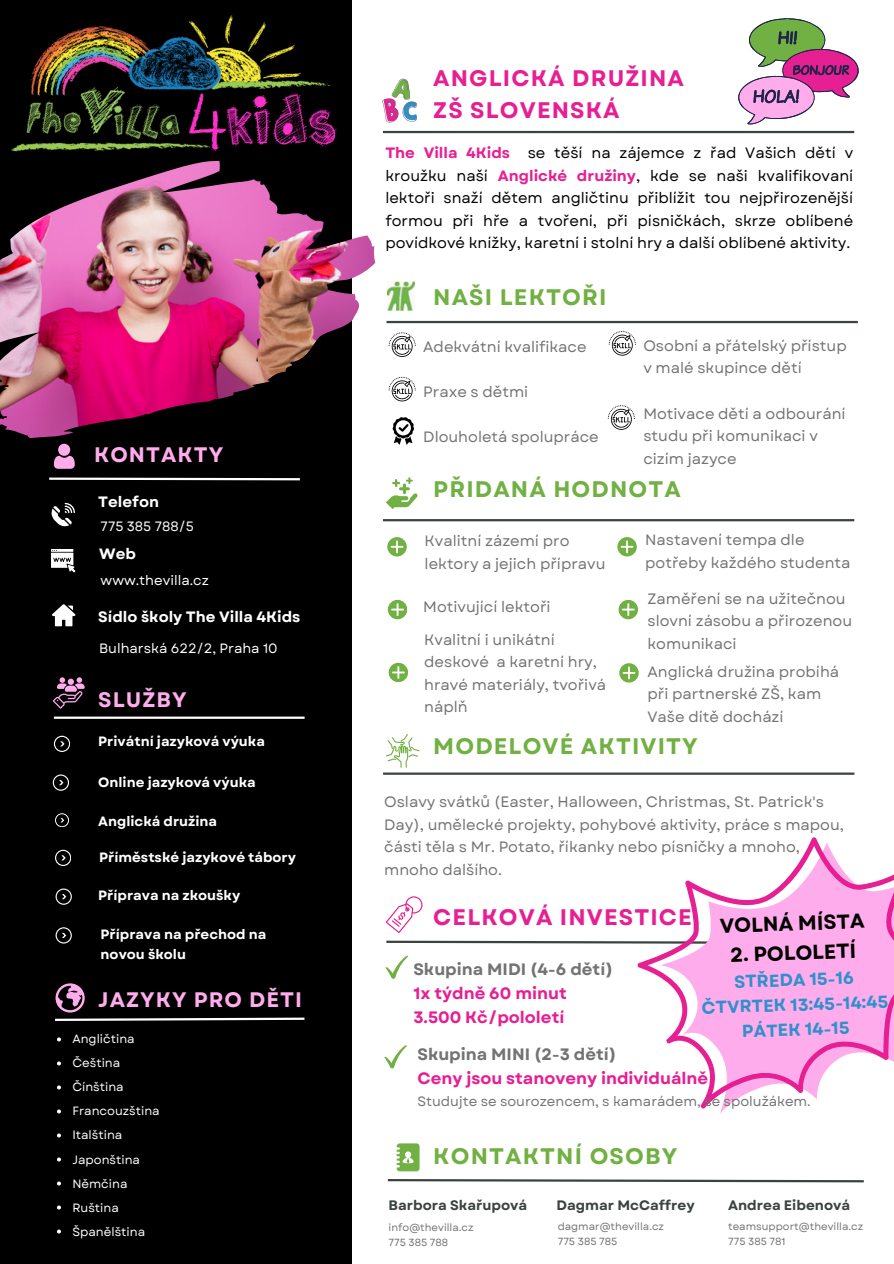
<style>
.page{position:relative;width:894px;height:1264px;background:#fff}
.page>*{position:absolute;margin:0;border:0;box-sizing:border-box;transform-origin:0 0}
.t1{font:700 22.5px "Garet";letter-spacing:.05em;color:#71b043}
.t2{font:700 22.5px/31.5px "Garet";letter-spacing:.05em;color:#e61f93}
.t3{font:700 21px "Garet";letter-spacing:.05em;color:#ffacec}
.t4{font:700 20.25px "Garet";color:#000}
.t5{font:700 17.4px/24.9px "Garet";color:#3090ca;text-align:center}
.t6{font:700 16.5px/23.7px "Garet";color:#e61f93}
.t7{font:700 16.5px/23.7px "Garet";color:#737373}
.t8{font:15px/22.5px "Garet";color:#737373}
.t9{font:15px/22.5px "Garet";color:#000;text-align:justify}
.t10{font:700 15px "Garet";color:#fff}
.t11{font:700 13.65px "Garet";color:#3c4240}
.t12{font:700 13.5px/20.2px "Garet";color:#fff}
.t13{font:13.5px "Garet";color:#fff}
.t14{font:13.5px "Garet";color:#737373}
.t15{font:12px "Garet";color:#fff}
.t16{font:10.35px "Garet";color:#737373}
.s1{font-weight:700;color:#e61f93}
.s2{color:#e61f93}
.s3{color:#737373}
</style>
<div class="page">
<div style="left:0;top:0;width:352px;height:1263px;background:#000"></div>
<svg style="left:49px;top:477px;width:251px;height:4px"></svg>
<hr style="left:54px;top:716px;width:250px;height:2px;background:#fff">
<svg style="left:51px;top:503px;width:24px;height:23px"></svg>
<svg style="left:52px;top:604px;width:23px;height:22px"></svg>
<svg style="left:54px;top:444px;width:21px;height:24px"></svg>
<svg style="left:54px;top:735px;width:16px;height:16px"></svg>
<svg style="left:55px;top:813px;width:13px;height:13px"></svg>
<svg style="left:55px;top:983px;width:250px;height:38px"></svg>
<svg style="left:53px;top:774px;width:15px;height:16px"></svg>
<svg style="left:53px;top:677px;width:31px;height:31px"></svg>
<div style="left:68px;top:678px;width:6px;height:7px;background:#ffacec;border-radius:50%"></div>
<svg style="left:51px;top:549px;width:24px;height:23px"></svg>
<svg style="left:55px;top:849px;width:16px;height:16px"></svg>
<svg style="left:738px;top:18px;width:120px;height:106px"></svg>
<img style="left:11px;top:15px;width:326px;height:146px">
<img style="left:0;top:161px;width:375px;height:277px">
<svg style="left:56px;top:888px;width:15px;height:16px"></svg>
<svg style="left:56px;top:927px;width:15px;height:16px"></svg>
<hr style="left:383px;top:131px;width:471px;height:2px;background:#3c4240">
<hr style="left:386px;top:321px;width:471px;height:2px;background:#3c4240">
<svg style="left:388px;top:332px;width:27px;height:25px"></svg>
<svg style="left:388px;top:377px;width:27px;height:24px"></svg>
<svg style="left:608px;top:331px;width:27px;height:24px"></svg>
<svg style="left:607px;top:405px;width:27px;height:25px"></svg>
<svg style="left:392px;top:417px;width:22px;height:28px"></svg>
<img style="left:388px;top:281px;width:27px;height:29px">
<hr style="left:383px;top:519px;width:471px;height:2px;background:#3c4240">
<svg style="left:386px;top:477px;width:31px;height:31px"></svg>
<svg style="left:387px;top:537px;width:19px;height:19px"></svg>
<svg style="left:617px;top:537px;width:19px;height:19px"></svg>
<svg style="left:388px;top:600px;width:19px;height:19px"></svg>
<svg style="left:618px;top:600px;width:19px;height:19px"></svg>
<svg style="left:388px;top:662px;width:19px;height:20px"></svg>
<svg style="left:619px;top:663px;width:19px;height:19px"></svg>
<svg style="left:386px;top:940px;width:224px;height:4px"></svg>
<svg style="left:385px;top:896px;width:37px;height:37px"></svg>
<svg style="left:385px;top:955px;width:23px;height:23px"></svg>
<svg style="left:384px;top:1045px;width:22px;height:23px"></svg>
<svg style="left:382px;top:78px;width:35px;height:45px"></svg>
<svg style="left:386px;top:734px;width:33px;height:33px"></svg>
<hr style="left:383px;top:772px;width:471px;height:2px;background:#3c4240">
<svg style="left:396px;top:1143px;width:23px;height:28px"></svg>
<svg style="left:387px;top:1179px;width:477px;height:4px"></svg>
<svg style="left:610px;top:837px;width:283px;height:277px"></svg>
<svg style="left:57px;top:1037px;width:4px;height:4px"></svg>
<svg style="left:57px;top:1061px;width:4px;height:4px"></svg>
<svg style="left:57px;top:1085px;width:4px;height:4px"></svg>
<svg style="left:57px;top:1109px;width:4px;height:4px"></svg>
<svg style="left:57px;top:1133px;width:4px;height:4px"></svg>
<svg style="left:57px;top:1157px;width:4px;height:4px"></svg>
<svg style="left:57px;top:1181px;width:4px;height:4px"></svg>
<svg style="left:57px;top:1205px;width:4px;height:4px"></svg>
<svg style="left:57px;top:1229px;width:4px;height:4px"></svg>
<p class="t3" style="left:94px;top:439px;width:131px">KONTAKTY</p>
<p class="t10" style="left:98px;top:491px;width:62px">Telefon</p>
<p class="t13" style="left:101px;top:516px;width:95px">775 385 788/5</p>
<p class="t10" style="left:99px;top:543px;width:38px">Web</p>
<p class="t13" style="left:101px;top:570px;width:110px">www.thevilla.cz</p>
<h1 class="t10" style="left:98px;top:606px;width:204px">Sídlo školy The Villa 4Kids</h1>
<h5 class="t13" style="left:99px;top:638px;width:180px">Bulharská 622/2, Praha 10</h5>
<p class="t3" style="left:98px;top:684px;width:90px">SLUŽBY</p>
<p class="t12" style="left:98px;top:731px;width:168px">Privátní jazyková výuka</p>
<p class="t12" style="left:98px;top:772px;width:159px">Online jazyková výuka</p>
<p class="t12" style="left:98px;top:811px;width:120px">Anglická družina</p>
<p class="t12" style="left:99px;top:847px;width:198px">Příměstské jazykové tábory</p>
<p class="t12" style="left:98px;top:885px;width:143px">Příprava na zkoušky</p>
<p class="t12" style="left:101px;top:923px;width:167px">Příprava na přechod na novou školu</p>
<h5 class="t3" style="left:98px;top:984px;width:205px">JAZYKY PRO DĚTI</h5>
<p class="t15" style="left:72px;top:1030px;width:64px">Angličtina</p>
<h5 class="t15" style="left:72px;top:1054px;width:49px">Čeština</h5>
<p class="t15" style="left:72px;top:1078px;width:53px">Čínština</p>
<h1 class="t15" style="left:72px;top:1102px;width:89px">Francouzština</h1>
<p class="t15" style="left:72px;top:1126px;width:51px">Italština</p>
<p class="t15" style="left:72px;top:1150px;width:69px">Japonština</p>
<p class="t15" style="left:72px;top:1174px;width:57px">Němčina</p>
<p class="t15" style="left:72px;top:1198px;width:48px">Ruština</p>
<p class="t15" style="left:72px;top:1222px;width:74px">Španělština</p>
<p class="t2" style="left:433px;top:63px;width:252px">ANGLICKÁ DRUŽINA<br>ZŠ SLOVENSKÁ</p>
<p class="t9" style="left:385px;top:142px;width:469px"><span class="s1">The Villa 4Kids</span> se těší na zájemce z řad Vašich dětí v kroužku naší <span class="s1">Anglické družiny</span>, kde se naši kvalifikovaní lektoři snaží dětem angličtinu přiblížit tou nejpřirozenější formou při hře a tvoření, při písničkách, skrze oblíbené povídkové knížky, karetní i stolní hry a další oblíbené aktivity.</p>
<p class="t1" style="left:433px;top:280px;width:175px">NAŠI LEKTOŘI</p>
<p class="t8" style="left:423px;top:336px;width:165px">Adekvátní kvalifikace</p>
<p class="t8" style="left:423px;top:381px;width:107px">Praxe s dětmi</p>
<p class="t8" style="left:423px;top:426px;width:177px">Dlouholetá spolupráce</p>
<p class="t8" style="left:643px;top:334px;width:205px">Osobní a přátelský přístup v malé skupince dětí</p>
<h1 class="t8" style="left:643px;top:402px;width:204px">Motivace dětí a odbourání studu při komunikaci v cizím jazyce</h1>
<p class="t1" style="left:433px;top:473px;width:249px">PŘIDANÁ HODNOTA</p>
<p class="t8" style="left:424px;top:529px;width:182px">Kvalitní zázemí pro lektory a jejich přípravu</p>
<p class="t8" style="left:645px;top:528px;width:207px">Nastavení tempa dle potřeby každého studenta</p>
<p class="t8" style="left:423px;top:596px;width:129px">Motivující lektoři</p>
<p class="t8" style="left:647px;top:587px;width:206px">Zaměření se na užitečnou slovní zásobu a přirozenou</p>
<p class="t8" style="left:424px;top:628px;width:132px">Kvalitní i unikátní</p>
<p class="t8" style="left:647px;top:632px;width:90px">komunikaci</p>
<p class="t8" style="left:424px;top:651px;width:183px">deskové a karetní hry, hravé materiály, tvořivá náplň</p>
<p class="t8" style="left:647px;top:660px;width:193px">Anglická družina probíhá při partnerské ZŠ, kam<br>Vaše dítě dochází</p>
<p class="t1" style="left:433px;top:730px;width:266px">MODELOVÉ AKTIVITY</p>
<h1 class="t8" style="left:384px;top:791px;width:461px">Oslavy svátků (Easter, Halloween, Christmas, St. Patrick's Day), umělecké projekty, pohybové aktivity, práce s mapou, části těla s Mr. Potato, říkanky nebo písničky a mnoho, mnoho dalšího.</h1>
<h1 class="t2" style="left:433px;top:901px;width:260px">CELKOVÁ INVESTICE</h1>
<p class="t4" style="left:719px;top:911px;width:146px;rotate:-2deg">VOLNÁ MÍSTA</p>
<p class="t4" style="left:729px;top:940px;width:127px;rotate:-2deg">2. POLOLETÍ</p>
<p class="t5" style="left:700px;top:970px;width:188px;rotate:-2deg">STŘEDA 15-16<br>ČTVRTEK 13:45-14:45</p>
<p class="t5" style="left:741px;top:1018px;width:109px;rotate:-2deg">PÁTEK 14-15</p>
<p class="t7" style="left:413px;top:957px;width:201px">Skupina MIDI (4-6 dětí)<br><span class="s2">1x týdně 60 minut</span></p>
<h1 class="t6" style="left:413px;top:1005px;width:152px">3.500 Kč/pololetí</h1>
<p class="t6" style="left:417px;top:1042px;width:292px"><span class="s3">Skupina MINI (2-3 dětí)<br></span>Ceny jsou stanoveny individuálně</p>
<p class="t14" style="left:417px;top:1091px;width:395px">Studujte se sourozencem, s kamarádem, se spolužákem.</p>
<p class="t1" style="left:433px;top:1139px;width:245px">KONTAKTNÍ OSOBY</p>
<p class="t11" style="left:388px;top:1195px;width:140px">Barbora Skařupová</p>
<p class="t11" style="left:556px;top:1195px;width:139px">Dagmar McCaffrey</p>
<p class="t16" style="left:557px;top:1218px;width:108px">dagmar@thevilla.cz</p>
<h5 class="t16" style="left:557px;top:1233px;width:61px">775 385 785</h5>
<h5 class="t16" style="left:388px;top:1219px;width:86px">info@thevilla.cz</h5>
<p class="t16" style="left:388px;top:1235px;width:61px">775 385 788</p>
<p class="t11" style="left:728px;top:1195px;width:124px">Andrea Eibenová</p>
<p class="t16" style="left:728px;top:1218px;width:136px">teamsupport@thevilla.cz</p>
<h5 class="t16" style="left:728px;top:1233px;width:59px">775 385 781</h5>
</div>
